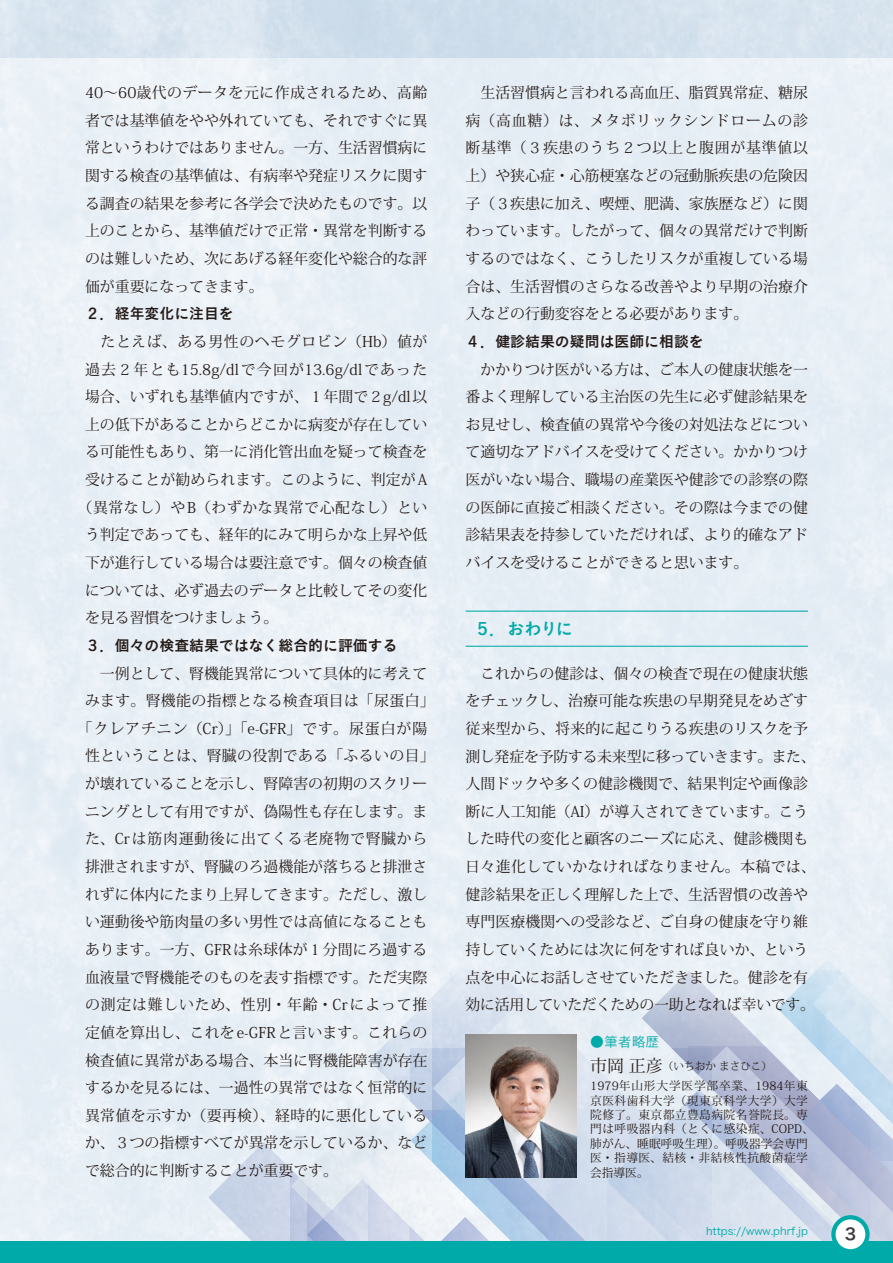
<style>
.page{position:relative;width:893px;height:1263px;background:#fff}
.page>*{position:absolute;margin:0;border:0;box-sizing:border-box;transform-origin:0 0}
.t1{font:16.95px "Koburina Go Std N W6";color:#00aaa9}
.t2{font:15.9px "Hira Kaku Pro W6";color:#3f3b3a}
.t3{font:14.85px/27.6px "Koz Min Pr 6 N";color:#231916;text-align:justify}
.t4{font:14.85px "Koz Min Pr 6 N";letter-spacing:.025em;color:#231916}
.t5{font:14.85px "Koburina Go Std N W6";color:#231916}
.t6{font:14.85px "Koz Min Pr 6 N";letter-spacing:.04em;color:#231916}
.t7{font:14.85px "Koz Min Pr 6 N";letter-spacing:.085em;color:#231916}
.t8{font:14.85px "Koz Min Pr 6 N";letter-spacing:.065em;color:#231916}
.t9{font:14.85px "Koz Min Pr 6 N";letter-spacing:.045em;color:#231916}
.t10{font:14.85px "Koz Min Pr 6 N";letter-spacing:.055em;color:#231916}
.t11{font:13.8px "Koburina Go Std N W3";color:#00aaa9}
.t12{font:11.7px/14.4px "Koz Min Pr 6 N";letter-spacing:.04em;color:#231916}
.t13{font:10.65px "Hira Kaku Std W3";color:#00aaa9}
.t14{font:10.65px "Koz Min Pr 6 N";color:#231916}
.s1{font-size:16.95px}
</style>
<div class="page">
<img style="left:0;top:0;width:893px;height:1242px">
<svg style="left:208px;top:1142px;width:83px;height:100px;background:#d2ddec"></svg>
<svg style="left:369px;top:950px;width:320px;height:160px;background:#e5edf4"></svg>
<svg style="left:411px;top:1049px;width:22px;height:61px"></svg>
<svg style="left:433px;top:970px;width:256px;height:272px;background:#d7e1ed"></svg>
<svg style="left:291px;top:1110px;width:323px;height:132px;background:#cedcec"></svg>
<svg style="left:689px;top:939px;width:204px;height:303px;background:#ccd6e7"></svg>
<div style="left:0;top:1242px;width:893px;height:21px;background:#00aaa9"></div>
<svg style="left:833px;top:1217px;width:34px;height:34px"></svg>
<div style="left:831px;top:1215px;width:39px;height:38px;border:4px solid #00aaa9;border-radius:50%"></div>
<hr style="left:466px;top:611px;width:342px;height:1px;background:#00aaa9">
<hr style="left:466px;top:646px;width:342px;height:1px;background:#00aaa9">
<img style="left:466px;top:1035px;width:111px;height:143px">
<p class="t3" style="left:85px;top:79px;width:344px">40～60歳代のデータを元に作成されるため、高齢者では基準値をやや外れていても、それですぐに異常というわけではありません。一方、生活習慣病に関する検査の基準値は、有病率や発症リスクに関する調査の結果を参考に各学会で決めたものです。以上のことから、基準値だけで正常・異常を判断するのは難しいため、次にあげる経年変化や総合的な評価が重要になってきます。</p>
<p class="t5" style="left:85px;top:302px;width:150px">２．経年変化に注目を</p>
<p class="t6" style="left:85px;top:333px;width:344px">　たとえば、ある男性のヘモグロビン（Hb）値が</p>
<p class="t7" style="left:85px;top:361px;width:344px">過去２年とも15.8g/dlで今回が13.6g/dlであった</p>
<p class="t3" style="left:85px;top:383px;width:344px">場合、いずれも基準値内ですが、１年間で２g/dl以</p>
<p class="t3" style="left:85px;top:411px;width:344px">上の低下があることからどこかに病変が存在してい</p>
<p class="t3" style="left:85px;top:438px;width:344px">る可能性もあり、第一に消化管出血を疑って検査を</p>
<p class="t3" style="left:85px;top:466px;width:344px">受けることが勧められます。このように、判定がA</p>
<p class="t6" style="left:78px;top:499px;width:351px">（異常なし）やB（わずかな異常で心配なし）とい</p>
<p class="t3" style="left:85px;top:521px;width:344px">う判定であっても、経年的にみて明らかな上昇や低</p>
<p class="t3" style="left:85px;top:549px;width:344px">下が進行している場合は要注意です。個々の検査値</p>
<p class="t3" style="left:85px;top:577px;width:344px">については、必ず過去のデータと比較してその変化</p>
<p class="t3" style="left:85px;top:604px;width:195px">を見る習慣をつけましょう。</p>
<p class="t5" style="left:85px;top:634px;width:314px">３．個々の検査結果ではなく総合的に評価する</p>
<p class="t3" style="left:85px;top:660px;width:344px">　一例として、腎機能異常について具体的に考えて</p>
<p class="t4" style="left:85px;top:692px;width:351px">みます。腎機能の指標となる検査項目は「尿蛋白」</p>
<p class="t8" style="left:78px;top:720px;width:351px">「クレアチニン（Cr）」「e-GFR」です。尿蛋白が陽</p>
<p class="t4" style="left:85px;top:748px;width:351px">性ということは、腎臓の役割である「ふるいの目」</p>
<p class="t3" style="left:85px;top:770px;width:344px">が壊れていることを示し、腎障害の初期のスクリー</p>
<p class="t3" style="left:85px;top:798px;width:344px">ニングとして有用ですが、偽陽性も存在します。ま</p>
<p class="t9" style="left:85px;top:830px;width:344px">た、Crは筋肉運動後に出てくる老廃物で腎臓から</p>
<p class="t3" style="left:85px;top:853px;width:344px">排泄されますが、腎臓のろ過機能が落ちると排泄さ</p>
<p class="t3" style="left:85px;top:881px;width:344px">れずに体内にたまり上昇してきます。ただし、激し</p>
<p class="t3" style="left:85px;top:908px;width:344px">い運動後や筋肉量の多い男性では高値になることも</p>
<p class="t3" style="left:85px;top:936px;width:344px">あります。一方、GFRは糸球体が１分間にろ過する</p>
<p class="t3" style="left:85px;top:964px;width:344px">血液量で腎機能そのものを表す指標です。ただ実際</p>
<p class="t10" style="left:85px;top:996px;width:344px">の測定は難しいため、性別・年齢・Crによって推</p>
<p class="t3" style="left:85px;top:1019px;width:344px">定値を算出し、これをe-GFRと言います。これらの</p>
<p class="t3" style="left:85px;top:1046px;width:344px">検査値に異常がある場合、本当に腎機能障害が存在</p>
<p class="t3" style="left:85px;top:1074px;width:344px">するかを見るには、一過性の異常ではなく恒常的に</p>
<p class="t4" style="left:85px;top:1107px;width:344px">異常値を示すか（要再検）、経時的に悪化している</p>
<p class="t3" style="left:85px;top:1129px;width:344px">か、３つの指標すべてが異常を示しているか、など</p>
<p class="t3" style="left:85px;top:1157px;width:254px">で総合的に判断することが重要です。</p>
<p class="t3" style="left:466px;top:79px;width:344px">　生活習慣病と言われる高血圧、脂質異常症、糖尿病（高血糖）は、メタボリックシンドロームの診断基準（３疾患のうち２つ以上と腹囲が基準値以上）や狭心症・心筋梗塞などの冠動脈疾患の危険因子（３疾患に加え、喫煙、肥満、家族歴など）に関わっています。したがって、個々の異常だけで判断するのではなく、こうしたリスクが重複している場合は、生活習慣のさらなる改善やより早期の治療介入などの行動変容をとる必要があります。</p>
<p class="t5" style="left:466px;top:330px;width:240px">４．健診結果の疑問は医師に相談を</p>
<p class="t3" style="left:466px;top:356px;width:344px">　かかりつけ医がいる方は、ご本人の健康状態を一番よく理解している主治医の先生に必ず健診結果をお見せし、検査値の異常や今後の対処法などについて適切なアドバイスを受けてください。かかりつけ医がいない場合、職場の産業医や健診での診察の際の医師に直接ご相談ください。その際は今までの健診結果表を持参していただければ、より的確なアドバイスを受けることができると思います。</p>
<p class="t1" style="left:474px;top:616px;width:100px">５．おわりに</p>
<p class="t3" style="left:465px;top:660px;width:352px;text-align:left">　これからの健診は、個々の検査で現在の健康状態をチェックし、治療可能な疾患の早期発見をめざす従来型から、将来的に起こりうる疾患のリスクを予測し発症を予防する未来型に移っていきます。また、人間ドックや多くの健診機関で、結果判定や画像診断に人工知能（AI）が導入されてきています。こうした時代の変化と顧客のニーズに応え、健診機関も日々進化していかなければなりません。本稿では、健診結果を正しく理解した上で、生活習慣の改善や専門医療機関への受診など、ご自身の健康を守り維持していくためには次に何をすれば良いか、という点を中心にお話しさせていただきました。健診を有効に活用していただくための一助となれば幸いです。</p>
<p class="t11" style="left:590px;top:1031px;width:71px">●筆者略歴</p>
<p class="t14" style="left:590px;top:1060px;width:184px"><span class="s1">市岡 正彦</span>（いちおか まさひこ）</p>
<p class="t12" style="left:590px;top:1079px;width:225px">1979年山形大学医学部卒業、1984年東京医科歯科大学（現東京科学大学）大学院修了。東京都立豊島病院名誉院長。専門は呼吸器内科（とくに感染症、COPD、肺がん、睡眠呼吸生理）。呼吸器学会専門医・指導医、結核・非結核性抗酸菌症学会指導医。</p>
<p class="t13" style="left:706px;top:1223px;width:103px">https://www.phrf.jp</p>
<p class="t2" style="left:845px;top:1220px;width:13px">3</p>
</div>
